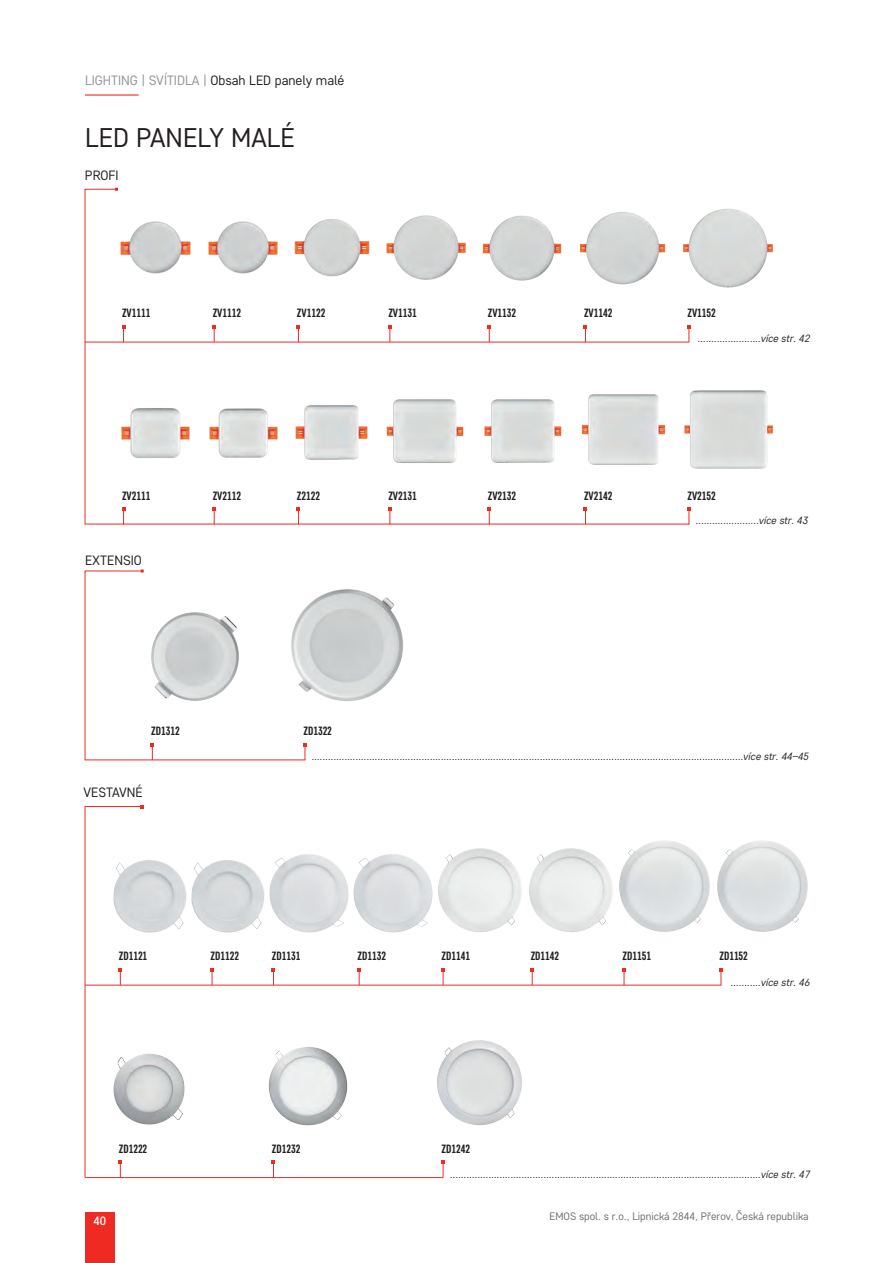
<style>
.page{position:relative;width:893px;height:1263px;background:#fff}
.page>*{position:absolute;margin:0;border:0;box-sizing:border-box;transform-origin:0 0}
.t1{font:27px "Core Sans D35";color:#231f20}
.t2{font:13.5px "Core Sans D35";color:#939598}
.t3{font:13.5px "Core Sans D35";color:#231f20}
.t4{font:700 12px "Core Sans D57 Cn";color:#231f20}
.t5{font:500 12px "Core Sans D45";color:#fff}
.t6{font:10.8px "Core Sans D35";color:#6c6d70}
.t7{font:italic 10.5px "Core Sans D35";color:#231f20}
.s1{color:#231f20}
</style>
<div class="page">
<hr style="left:85px;top:342px;width:604px;height:1px;background:#ee2a23">
<img style="left:125px;top:221px;width:66px;height:53px">
<svg style="left:442px;top:1160px;width:3px;height:17px"></svg>
<svg style="left:272px;top:1160px;width:3px;height:17px"></svg>
<svg style="left:687px;top:325px;width:3px;height:17px"></svg>
<img style="left:683px;top:208px;width:90px;height:80px">
<svg style="left:297px;top:325px;width:3px;height:17px"></svg>
<img style="left:294px;top:219px;width:76px;height:58px">
<svg style="left:388px;top:325px;width:3px;height:17px"></svg>
<img style="left:386px;top:215px;width:80px;height:65px">
<svg style="left:584px;top:325px;width:3px;height:17px"></svg>
<img style="left:579px;top:212px;width:87px;height:73px">
<hr style="left:85px;top:524px;width:604px;height:1px;background:#ee2a23">
<svg style="left:84px;top:188px;width:41px;height:337px"></svg>
<svg style="left:584px;top:507px;width:3px;height:17px"></svg>
<svg style="left:388px;top:507px;width:3px;height:17px"></svg>
<svg style="left:297px;top:507px;width:3px;height:17px"></svg>
<svg style="left:213px;top:507px;width:3px;height:17px"></svg>
<svg style="left:488px;top:507px;width:3px;height:17px"></svg>
<svg style="left:687px;top:507px;width:3px;height:17px"></svg>
<svg style="left:488px;top:325px;width:3px;height:17px"></svg>
<img style="left:482px;top:215px;width:80px;height:66px">
<svg style="left:213px;top:325px;width:3px;height:17px"></svg>
<img style="left:208px;top:221px;width:70px;height:53px">
<img style="left:119px;top:399px;width:71px;height:67px">
<img style="left:484px;top:399px;width:78px;height:64px">
<img style="left:581px;top:394px;width:85px;height:71px">
<img style="left:684px;top:390px;width:89px;height:79px">
<img style="left:295px;top:405px;width:73px;height:55px">
<img style="left:209px;top:408px;width:69px;height:50px">
<img style="left:386px;top:399px;width:78px;height:64px">
<hr style="left:85px;top:985px;width:636px;height:1px;background:#ee2a23">
<svg style="left:719px;top:968px;width:3px;height:17px"></svg>
<svg style="left:272px;top:968px;width:3px;height:17px"></svg>
<img style="left:151px;top:612px;width:88px;height:89px">
<svg style="left:151px;top:743px;width:3px;height:16px"></svg>
<svg style="left:358px;top:968px;width:3px;height:17px"></svg>
<img style="left:291px;top:589px;width:112px;height:112px">
<svg style="left:303px;top:743px;width:3px;height:17px"></svg>
<svg style="left:622px;top:968px;width:3px;height:17px"></svg>
<svg style="left:531px;top:968px;width:3px;height:17px"></svg>
<svg style="left:211px;top:968px;width:3px;height:17px"></svg>
<svg style="left:442px;top:968px;width:3px;height:17px"></svg>
<div style="left:85px;top:1212px;width:30px;height:51px;background:#ee2a23"></div>
<hr style="left:85px;top:94px;width:54px;height:2px;background:#ee2a23">
<hr style="left:85px;top:759px;width:220px;height:1px;background:#ee2a23">
<svg style="left:84px;top:569px;width:60px;height:192px"></svg>
<svg style="left:84px;top:805px;width:60px;height:373px"></svg>
<img style="left:111px;top:857px;width:154px;height:77px">
<img style="left:269px;top:854px;width:80px;height:79px">
<img style="left:353px;top:854px;width:80px;height:79px">
<img style="left:438px;top:848px;width:175px;height:84px">
<img style="left:619px;top:840px;width:189px;height:92px">
<hr style="left:85px;top:1177px;width:358px;height:1px;background:#ee2a23">
<img style="left:112px;top:1051px;width:73px;height:75px">
<img style="left:268px;top:1047px;width:80px;height:79px">
<img style="left:437px;top:1040px;width:85px;height:85px">
<p class="t2" style="left:85px;top:72px;width:261px">LIGHTING | SVÍTIDLA | <span class="s1">Obsah LED panely malé</span></p>
<h1 class="t1" style="left:85px;top:120px;width:212px">LED PANELY MALÉ</h1>
<p class="t3" style="left:85px;top:167px;width:35px">PROFI</p>
<p class="t4" style="left:122px;top:306px;width:30px">ZV1111</p>
<p class="t4" style="left:297px;top:306px;width:30px">ZV1122</p>
<p class="t4" style="left:388px;top:306px;width:30px">ZV1131</p>
<p class="t4" style="left:584px;top:306px;width:30px">ZV1142</p>
<p class="t4" style="left:687px;top:306px;width:30px">ZV1152</p>
<p class="t4" style="left:213px;top:306px;width:30px">ZV1112</p>
<p class="t4" style="left:488px;top:306px;width:30px">ZV1132</p>
<p class="t7" style="left:698px;top:332px;width:114px">.......................více str. 42</p>
<p class="t4" style="left:122px;top:488px;width:30px">ZV2111</p>
<p class="t4" style="left:213px;top:488px;width:30px">ZV2112</p>
<p class="t4" style="left:297px;top:488px;width:25px">Z2122</p>
<p class="t4" style="left:388px;top:488px;width:30px">ZV2131</p>
<p class="t4" style="left:488px;top:488px;width:30px">ZV2132</p>
<p class="t4" style="left:584px;top:488px;width:30px">ZV2142</p>
<p class="t4" style="left:687px;top:488px;width:30px">ZV2152</p>
<p class="t3" style="left:85px;top:551px;width:58px">EXTENSIO</p>
<p class="t4" style="left:151px;top:724px;width:30px">ZD1312</p>
<p class="t3" style="left:84px;top:784px;width:61px">VESTAVNÉ</p>
<p class="t4" style="left:303px;top:724px;width:30px">ZD1322</p>
<p class="t7" style="left:696px;top:513px;width:114px">.......................více str. 43</p>
<p class="t7" style="left:312px;top:749px;width:498px">.............................................................................................................................................................více str. 44–45</p>
<p class="t4" style="left:119px;top:949px;width:30px">ZD1121</p>
<p class="t4" style="left:272px;top:949px;width:30px">ZD1131</p>
<p class="t4" style="left:719px;top:949px;width:30px">ZD1152</p>
<p class="t4" style="left:211px;top:949px;width:30px">ZD1122</p>
<p class="t4" style="left:442px;top:949px;width:30px">ZD1141</p>
<p class="t4" style="left:531px;top:949px;width:30px">ZD1142</p>
<p class="t4" style="left:622px;top:949px;width:30px">ZD1151</p>
<p class="t4" style="left:358px;top:949px;width:30px">ZD1132</p>
<p class="t4" style="left:119px;top:1141px;width:30px">ZD1222</p>
<p class="t4" style="left:272px;top:1141px;width:30px">ZD1232</p>
<p class="t4" style="left:442px;top:1141px;width:30px">ZD1242</p>
<p class="t7" style="left:731px;top:975px;width:81px">...........více str. 46</p>
<p class="t7" style="left:450px;top:1167px;width:361px">.................................................................................................................více str. 47</p>
<p class="t5" style="left:94px;top:1213px;width:14px">40</p>
<p class="t6" style="left:550px;top:1209px;width:261px">EMOS spol. s r.o., Lipnická 2844, Přerov, Česká republika</p>
</div>
